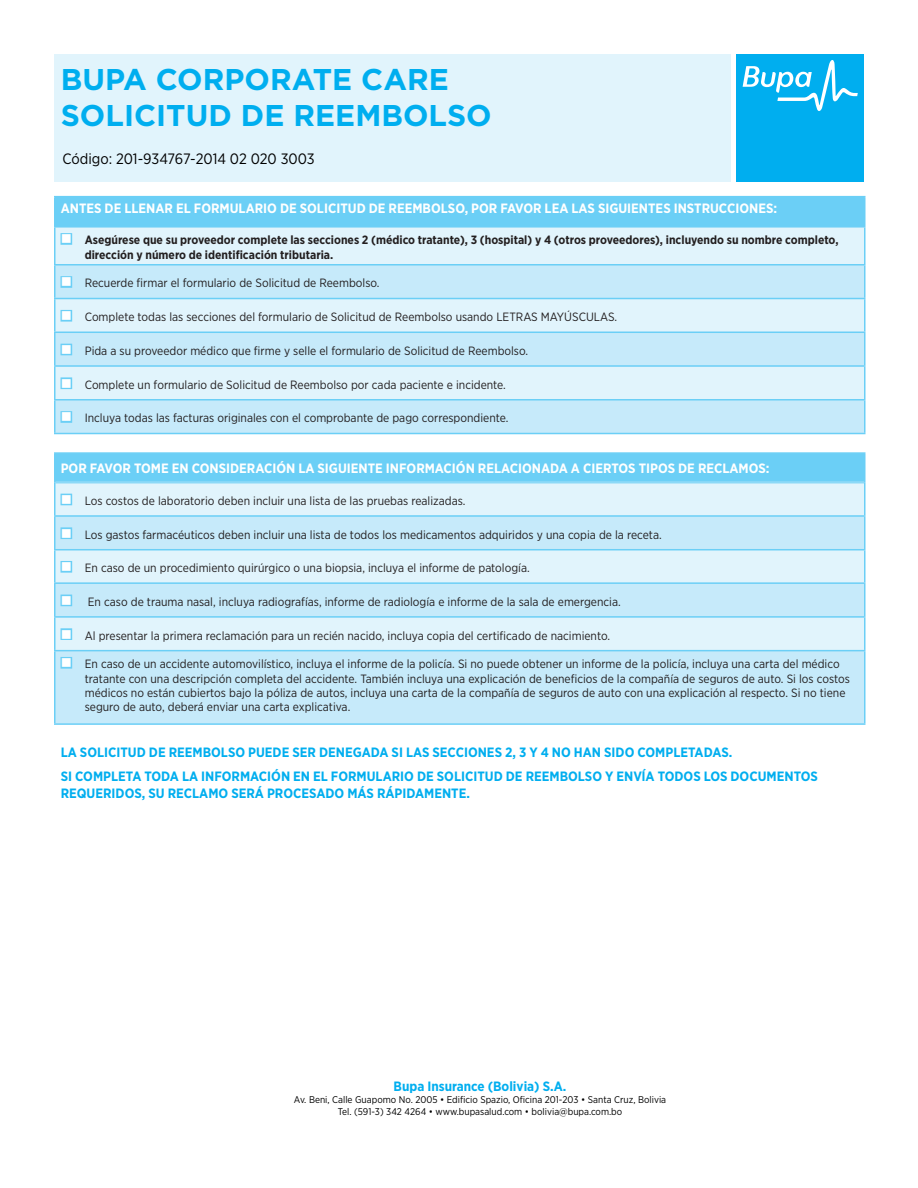
<style>
.page{position:relative;width:918px;height:1188px;background:#fff}
.page>*{position:absolute;margin:0;border:0;box-sizing:border-box;transform-origin:0 0}
.Main_Title_Table{font:700 30px/36px "Gotham";color:#00aeef}
.Main_Title_Table-2{font:15px "Gotham Narrow";color:#000}
.Subtitles{font:700 13.5px/16.5px "Gotham Narrow";color:#00aeef}
.Subtitles-2{font:700 13.5px "Gotham Narrow";color:#fff}
.Body_Table{font:12px/14.4px "Gotham Narrow";color:#231f20}
.Body_Table-2{font:700 12px/14.4px "Gotham Narrow";color:#231f20}
.Subtitles-3{font:9.75px "Gotham Narrow";color:#000}
.s1{color:#fff}
</style>
<div class="page">
<div style="left:54px;top:54px;width:676px;height:127px;background:#e1f4fc"></div>
<div style="left:736px;top:54px;width:128px;height:128px;background:#00aeef"></div>
<svg style="left:743px;top:60px;width:115px;height:51px"></svg>
<div style="left:56px;top:197px;width:808px;height:29px;background:#6bcff6"></div>
<div style="left:56px;top:228px;width:808px;height:36px;background:#e1f4fc"></div>
<svg style="left:56px;top:266px;width:808px;height:167px;background:#d0edfa"></svg>
<svg style="left:55px;top:434px;width:810px;height:289px;background:#c9ebfa"></svg>
<hr style="left:56px;top:481px;width:808px;height:2px;background:#fff">
<hr style="left:54px;top:196px;width:812px;height:1px;background:#6bcff6">
<hr style="left:54px;top:197px;width:2px;height:29px;background:#6bcff6">
<hr style="left:864px;top:197px;width:2px;height:29px;background:#6bcff6">
<hr style="left:54px;top:226px;width:812px;height:2px;background:#6bcff6">
<hr style="left:54px;top:228px;width:2px;height:36px;background:#6bcff6">
<hr style="left:864px;top:228px;width:2px;height:36px;background:#6bcff6">
<hr style="left:54px;top:264px;width:812px;height:2px;background:#6bcff6">
<hr style="left:54px;top:266px;width:2px;height:32px;background:#6bcff6">
<hr style="left:864px;top:266px;width:2px;height:32px;background:#6bcff6">
<hr style="left:54px;top:298px;width:812px;height:1px;background:#6bcff6">
<hr style="left:54px;top:299px;width:2px;height:33px;background:#6bcff6">
<hr style="left:864px;top:299px;width:2px;height:33px;background:#6bcff6">
<hr style="left:54px;top:332px;width:812px;height:1px;background:#6bcff6">
<hr style="left:54px;top:333px;width:2px;height:32px;background:#6bcff6">
<hr style="left:864px;top:333px;width:2px;height:32px;background:#6bcff6">
<hr style="left:54px;top:365px;width:812px;height:2px;background:#6bcff6">
<hr style="left:54px;top:367px;width:2px;height:32px;background:#6bcff6">
<hr style="left:864px;top:367px;width:2px;height:32px;background:#6bcff6">
<hr style="left:54px;top:399px;width:812px;height:2px;background:#6bcff6">
<hr style="left:54px;top:401px;width:2px;height:32px;background:#6bcff6">
<hr style="left:864px;top:401px;width:2px;height:32px;background:#6bcff6">
<hr style="left:54px;top:433px;width:812px;height:1px;background:#6bcff6">
<hr style="left:54px;top:452px;width:812px;height:2px;background:#6bcff6">
<hr style="left:54px;top:454px;width:2px;height:28px;background:#6bcff6">
<hr style="left:864px;top:454px;width:2px;height:28px;background:#6bcff6">
<hr style="left:54px;top:482px;width:2px;height:33px;background:#6bcff6">
<hr style="left:864px;top:482px;width:2px;height:33px;background:#6bcff6">
<hr style="left:54px;top:515px;width:812px;height:2px;background:#6bcff6">
<hr style="left:54px;top:517px;width:2px;height:32px;background:#6bcff6">
<hr style="left:864px;top:517px;width:2px;height:32px;background:#6bcff6">
<hr style="left:54px;top:549px;width:812px;height:1px;background:#6bcff6">
<hr style="left:54px;top:550px;width:2px;height:32px;background:#6bcff6">
<hr style="left:864px;top:550px;width:2px;height:32px;background:#6bcff6">
<hr style="left:54px;top:582px;width:812px;height:2px;background:#6bcff6">
<hr style="left:54px;top:584px;width:2px;height:32px;background:#6bcff6">
<hr style="left:864px;top:584px;width:2px;height:32px;background:#6bcff6">
<hr style="left:54px;top:616px;width:812px;height:2px;background:#6bcff6">
<hr style="left:54px;top:618px;width:2px;height:32px;background:#6bcff6">
<hr style="left:864px;top:618px;width:2px;height:32px;background:#6bcff6">
<hr style="left:54px;top:650px;width:812px;height:1px;background:#6bcff6">
<hr style="left:54px;top:651px;width:2px;height:72px;background:#6bcff6">
<hr style="left:864px;top:651px;width:2px;height:72px;background:#6bcff6">
<hr style="left:54px;top:723px;width:812px;height:2px;background:#6bcff6">
<hr style="left:56px;top:481px;width:808px;height:1px;background:#6bcff6">
<hr style="left:56px;top:483px;width:808px;height:1px;background:#6bcff6">
<div style="left:61px;top:233px;width:11px;height:12px;border:3px solid #6bcff6"></div>
<div style="left:61px;top:276px;width:11px;height:12px;border:3px solid #6bcff6"></div>
<div style="left:61px;top:310px;width:11px;height:12px;border:3px solid #6bcff6"></div>
<div style="left:61px;top:344px;width:11px;height:11px;border:3px solid #6bcff6"></div>
<div style="left:61px;top:377px;width:11px;height:12px;border:3px solid #6bcff6"></div>
<div style="left:61px;top:411px;width:11px;height:12px;border:3px solid #6bcff6"></div>
<div style="left:61px;top:494px;width:11px;height:11px;border:3px solid #6bcff6"></div>
<div style="left:61px;top:527px;width:11px;height:12px;border:3px solid #6bcff6"></div>
<div style="left:61px;top:561px;width:11px;height:12px;border:3px solid #6bcff6"></div>
<div style="left:61px;top:595px;width:11px;height:11px;border:3px solid #6bcff6"></div>
<div style="left:61px;top:628px;width:11px;height:12px;border:3px solid #6bcff6"></div>
<div style="left:61px;top:657px;width:11px;height:12px;border:3px solid #6bcff6"></div>
<p class="Main_Title_Table" style="left:61px;top:61px;width:433px">BUPA CORPORATE CARE<br>SOLICITUD DE REEMBOLSO</p>
<p class="Main_Title_Table-2" style="left:62px;top:149px;width:254px">Código: 201-934767-2014 02 020 3003</p>
<p class="Subtitles-2" style="left:61px;top:200px;width:718px">ANTES DE LLENAR EL FORMULARIO DE SOLICITUD DE REEMBOLSO, POR FAVOR LEA LAS SIGUIENTES INSTRUCCIONES:</p>
<p class="Body_Table-2" style="left:85px;top:233px;width:755px;text-indent:-24px"><span class="s1">■</span> Asegúrese que su proveedor complete las secciones 2 (médico tratante), 3 (hospital) y 4 (otros proveedores), incluyendo su nombre completo, dirección y número de identificación tributaria.</p>
<p class="Body_Table" style="left:61px;top:276px;width:320px"><span class="s1">■</span> Recuerde firmar el formulario de Solicitud de Reembolso.</p>
<p class="Body_Table" style="left:61px;top:310px;width:558px"><span class="s1">■</span> Complete todas las secciones del formulario de Solicitud de Reembolso usando LETRAS MAYÚSCULAS.</p>
<p class="Body_Table" style="left:61px;top:343px;width:469px"><span class="s1">■</span> Pida a su proveedor médico que firme y selle el formulario de Solicitud de Reembolso.</p>
<p class="Body_Table" style="left:61px;top:377px;width:447px"><span class="s1">■</span> Complete un formulario de Solicitud de Reembolso por cada paciente e incidente.</p>
<p class="Body_Table" style="left:61px;top:411px;width:449px"><span class="s1">■</span> Incluya todas las facturas originales con el comprobante de pago correspondiente.</p>
<p class="Subtitles-2" style="left:61px;top:460px;width:710px">POR FAVOR TOME EN CONSIDERACIÓN LA SIGUIENTE INFORMACIÓN RELACIONADA A CIERTOS TIPOS DE RECLAMOS:</p>
<p class="Body_Table" style="left:61px;top:493px;width:406px"><span class="s1">■</span> Los costos de laboratorio deben incluir una lista de las pruebas realizadas.</p>
<p class="Body_Table" style="left:61px;top:527px;width:603px"><span class="s1">■</span> Los gastos farmacéuticos deben incluir una lista de todos los medicamentos adquiridos y una copia de la receta.</p>
<p class="Body_Table" style="left:61px;top:561px;width:471px"><span class="s1">■</span> En caso de un procedimiento quirúrgico o una biopsia, incluya el informe de patología.</p>
<p class="Body_Table" style="left:61px;top:594px;width:562px"><span class="s1">■</span> En caso de trauma nasal, incluya radiografías, informe de radiología e informe de la sala de emergencia.</p>
<p class="Body_Table" style="left:61px;top:628px;width:551px"><span class="s1">■</span> Al presentar la primera reclamación para un recién nacido, incluya copia del certificado de nacimiento.</p>
<p class="Body_Table" style="left:85px;top:657px;width:767px;text-indent:-24px"><span class="s1">■</span> En caso de un accidente automovilístico, incluya el informe de la policía. Si no puede obtener un informe de la policía, incluya una carta del médico tratante con una descripción completa del accidente. También incluya una explicación de beneficios de la compañía de seguros de auto. Si los costos médicos no están cubiertos bajo la póliza de autos, incluya una carta de la compañía de seguros de auto con una explicación al respecto. Si no tiene seguro de auto, deberá enviar una carta explicativa.</p>
<p class="Subtitles" style="left:61px;top:744px;width:673px">LA SOLICITUD DE REEMBOLSO PUEDE SER DENEGADA SI LAS SECCIONES 2, 3 Y 4 NO HAN SIDO COMPLETADAS.</p>
<p class="Subtitles" style="left:61px;top:768px;width:759px">SI COMPLETA TODA LA INFORMACIÓN EN EL FORMULARIO DE SOLICITUD DE REEMBOLSO Y ENVĺA TODOS LOS DOCUMENTOS<br>REQUERIDOS, SU RECLAMO SERÁ PROCESADO MÁS RÁPIDAMENTE.</p>
<p class="Subtitles" style="left:394px;top:1078px;width:174px">Bupa Insurance (Bolivia) S.A.</p>
<p class="Subtitles-3" style="left:294px;top:1094px;width:374px">Av. Beni, Calle Guapomo No. 2005 • Edificio Spazio, Oficina 201-203 • Santa Cruz, Bolivia</p>
<p class="Subtitles-3" style="left:338px;top:1106px;width:286px">Tel. (591-3) 342 4264 • www.bupasalud.com • bolivia@bupa.com.bo</p>
</div>
